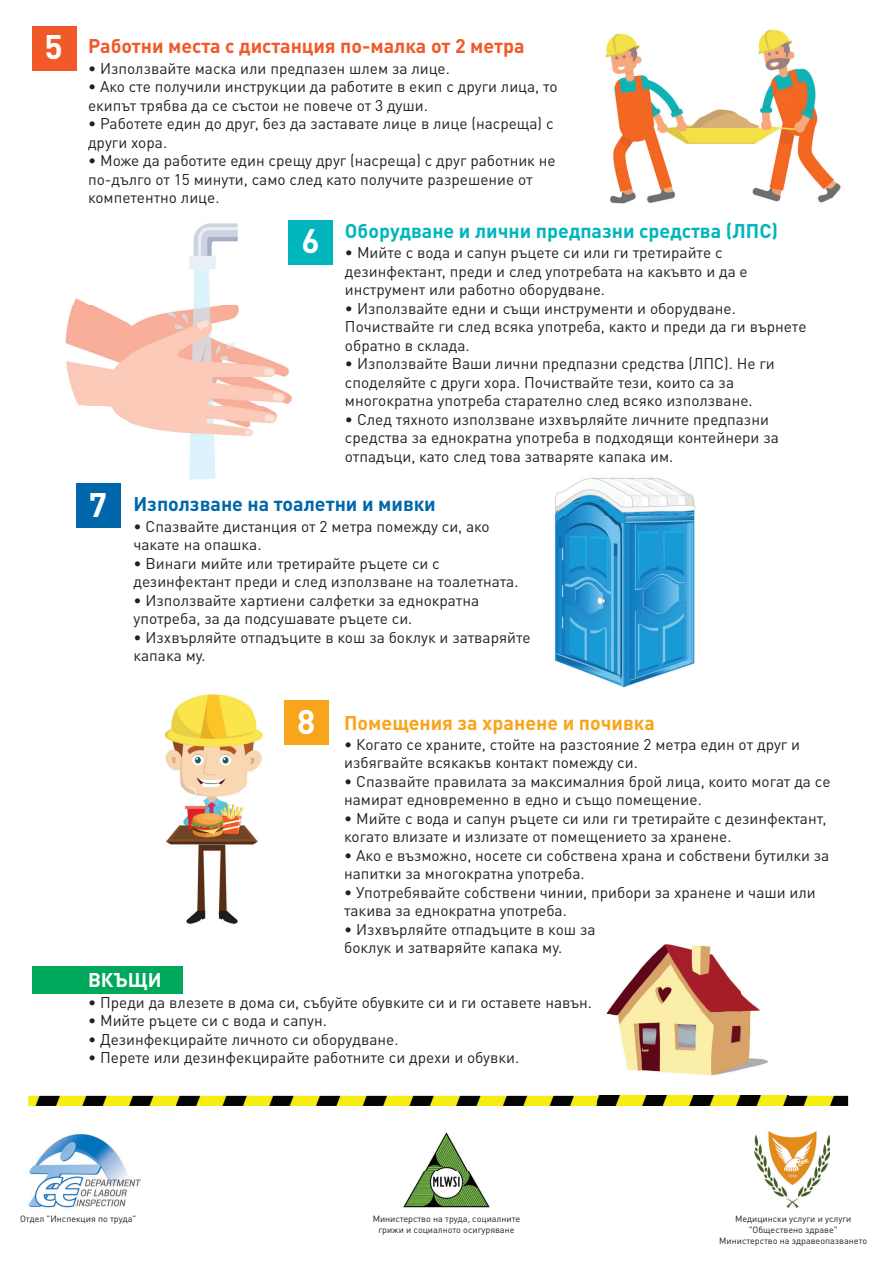
<style>
.page{position:relative;width:893px;height:1263px;background:#fff}
.page>*{position:absolute;margin:0;border:0;box-sizing:border-box;transform-origin:0 0}
.t1{font:700 33.6px "DIN Pro";color:#fff}
.t2{font:700 19.65px "DIN Pro";color:#f15929}
.t3{font:700 19.65px "DIN Pro";color:#00b6bc}
.t4{font:700 19.65px "DIN Pro";color:#f9a51b}
.t5{font:700 19.65px "DIN Pro";color:#0067aa}
.t6{font:700 19.65px "DIN Pro";color:#fff}
.t7{font:15.45px/18.5px "DIN Pro";color:#231f20}
.t8{font:9px/10.8px "DIN Pro";color:#231f20;text-align:center}
</style>
<div class="page">
<div style="left:32px;top:966px;width:151px;height:28px;background:#00a85c"></div>
<img style="left:65px;top:220px;width:246px;height:264px">
<img style="left:555px;top:477px;width:141px;height:211px">
<img style="left:605px;top:29px;width:236px;height:175px">
<img style="left:164px;top:694px;width:99px;height:230px">
<img style="left:28px;top:1096px;width:820px;height:10px">
<div style="left:32px;top:26px;width:44px;height:44px;background:#f15929"></div>
<div style="left:76px;top:484px;width:45px;height:44px;background:#0067aa"></div>
<div style="left:289px;top:220px;width:44px;height:44px;background:#00b6bc"></div>
<div style="left:285px;top:700px;width:44px;height:45px;background:#f9a51b"></div>
<img style="left:597px;top:944px;width:191px;height:161px">
<img style="left:597px;top:1096px;width:191px;height:1px">
<img style="left:28px;top:1134px;width:113px;height:74px">
<img style="left:403px;top:1132px;width:87px;height:76px">
<img style="left:755px;top:1132px;width:74px;height:76px">
<h1 class="t1" style="left:44px;top:28px;width:20px">5</h1>
<p class="t2" style="left:88px;top:35px;width:438px">Работни места с дистанция по-малка от 2 метра</p>
<p class="t7" style="left:88px;top:59px;width:363px">• Използвайте маска или предпазен шлем за лице.</p>
<p class="t7" style="left:88px;top:78px;width:471px">• Ако сте получили инструкции да работите в екип с други лица, то екипът трябва да се състои не повече от 3 души.</p>
<p class="t7" style="left:88px;top:115px;width:467px">• Работете един до друг, без да заставате лице в лице (насреща) с други хора.</p>
<p class="t7" style="left:88px;top:152px;width:469px">• Може да работите един срещу друг (насреща) с друг работник не по-дълго от 15 минути, само след като получите разрешение от компетентно лице.</p>
<h1 class="t1" style="left:89px;top:486px;width:20px">7</h1>
<h1 class="t1" style="left:301px;top:222px;width:20px">6</h1>
<p class="t3" style="left:345px;top:220px;width:435px">Оборудване и лични предпазни средства (ЛПС)</p>
<p class="t7" style="left:345px;top:244px;width:404px">• Мийте с вода и сапун ръцете си или ги третирайте с дезинфектант, преди и след употребата на какъвто и да е инструмент или работно оборудване.</p>
<p class="t7" style="left:345px;top:299px;width:463px">• Използвайте едни и същи инструменти и оборудване.<br>Почиствайте ги след всяка употреба, както и преди да ги върнете обратно в склада.</p>
<p class="t7" style="left:345px;top:355px;width:431px">• Използвайте Ваши лични предпазни средства (ЛПС). Не ги споделяйте с други хора. Почиствайте тези, които са за многократна употреба старателно след всяко използване.</p>
<p class="t7" style="left:345px;top:410px;width:435px">• След тяхното използване изхвърляйте личните предпазни средства за еднократна употреба в подходящи контейнери за отпадъци, като след това затваряте капака им.</p>
<p class="t5" style="left:133px;top:493px;width:304px">Използване на тоалетни и мивки</p>
<p class="t7" style="left:133px;top:517px;width:358px">• Спазвайте дистанция от 2 метра помежду си, ако чакате на опашка.</p>
<p class="t7" style="left:133px;top:554px;width:387px">• Винаги мийте или третирайте ръцете си с дезинфектант преди и след използване на тоалетната.</p>
<p class="t7" style="left:133px;top:591px;width:347px">• Използвайте хартиени салфетки за еднократна употреба, за да подсушавате ръцете си.</p>
<p class="t7" style="left:133px;top:628px;width:399px">• Изхвърляйте отпадъците в кош за боклук и затваряйте капака му.</p>
<h1 class="t1" style="left:297px;top:702px;width:20px">8</h1>
<p class="t4" style="left:344px;top:711px;width:312px">Помещения за хранене и почивка</p>
<p class="t7" style="left:344px;top:735px;width:457px">• Когато се храните, стойте на разстояние 2 метра един от друг и избягвайте всякакъв контакт помежду си.</p>
<p class="t7" style="left:344px;top:772px;width:488px">• Спазвайте правилата за максималния брой лица, които могат да се намират едновременно в едно и също помещение.</p>
<p class="t7" style="left:344px;top:809px;width:484px">• Мийте с вода и сапун ръцете си или ги третирайте с дезинфектант, когато влизате и излизате от помещението за хранене.</p>
<p class="t7" style="left:344px;top:846px;width:487px">• Ако е възможно, носете си собствена храна и собствени бутилки за напитки за многократна употреба.</p>
<p class="t7" style="left:344px;top:883px;width:473px">• Употребявайте собствени чинии, прибори за хранене и чаши или такива за еднократна употреба.</p>
<p class="t7" style="left:344px;top:920px;width:253px">• Изхвърляйте отпадъците в кош за боклук и затваряйте капака му.</p>
<p class="t6" style="left:88px;top:969px;width:75px">ВКЪЩИ</p>
<p class="t7" style="left:88px;top:993px;width:505px">• Преди да влезете в дома си, събуйте обувките си и ги оставете навън.</p>
<p class="t7" style="left:88px;top:1011px;width:240px">• Мийте ръцете си с вода и сапун.</p>
<p class="t7" style="left:88px;top:1030px;width:312px">• Дезинфекцирайте личното си оборудване.</p>
<p class="t7" style="left:88px;top:1049px;width:433px">• Перете или дезинфекцирайте работните си дрехи и обувки.</p>
<p class="t8" style="left:20px;top:1214px;width:118px">Отдел "Инспекция по труда"</p>
<p class="t8" style="left:719px;top:1214px;width:149px">Медицински услуги и услуги "Обществено здраве"<br>Министерство на здравеопазването</p>
<p class="t8" style="left:373px;top:1214px;width:149px">Министерство на труда, социалните грижи и социалното осигуряване</p>
</div>
